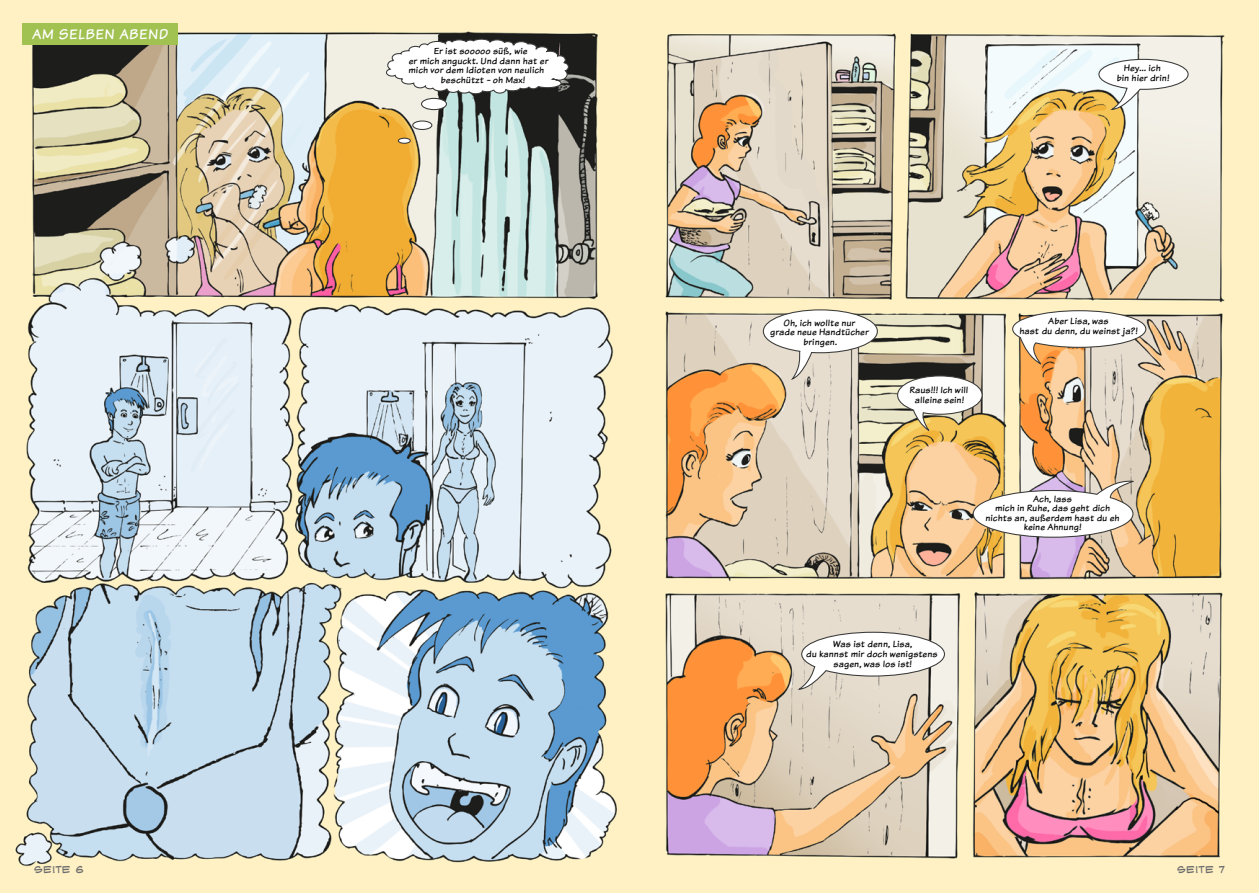
<style>
.page{position:relative;width:1259px;height:893px;background:#fff}
.page>*{position:absolute;margin:0;border:0;box-sizing:border-box;transform-origin:0 0}
.t1{font:14.85px "Komika Text";letter-spacing:.06em;color:#fff}
.t2{font:9.6px/9.6px "Komika Text";letter-spacing:.025em;color:#000;text-align:center}
.t3{font:9.6px "Web Letterer BB";letter-spacing:.04em;color:#6e6e6e}
</style>
<div class="page">
<img style="left:0;top:0;width:629px;height:893px">
<div style="left:421px;top:98px;width:25px;height:12px;background:#fff;border-radius:50%"></div>
<div style="left:421px;top:98px;width:26px;height:12px;border:1px solid #3a3a39;border-radius:50%"></div>
<div style="left:413px;top:121px;width:19px;height:8px;background:#fff;border-radius:50%"></div>
<div style="left:412px;top:120px;width:20px;height:10px;border:1px solid #3a3a39;border-radius:50%"></div>
<div style="left:398px;top:138px;width:12px;height:5px;background:#fff;border-radius:50%"></div>
<div style="left:398px;top:138px;width:13px;height:6px;border:1px solid #3a3a39;border-radius:50%"></div>
<svg style="left:385px;top:38px;width:184px;height:57px"></svg>
<div style="left:22px;top:23px;width:156px;height:22px;background:#a1c151"></div>
<img style="left:632px;top:0;width:627px;height:893px">
<svg style="left:1098px;top:58px;width:91px;height:53px"></svg>
<svg style="left:972px;top:480px;width:166px;height:58px"></svg>
<svg style="left:762px;top:309px;width:116px;height:72px"></svg>
<svg style="left:1011px;top:310px;width:136px;height:57px"></svg>
<svg style="left:795px;top:631px;width:150px;height:59px"></svg>
<svg style="left:896px;top:375px;width:87px;height:59px"></svg>
<h1 class="t1" style="left:32px;top:25px;width:137px">AM SELBEN ABEND</h1>
<p class="t3" style="left:34px;top:865px;width:51px">SEITE 6</p>
<p class="t2" style="left:434px;top:46px;width:95px">Er ist sooooo süß, wie</p>
<p class="t2" style="left:409px;top:56px;width:141px">er mich anguckt. Und dann hat er</p>
<p class="t2" style="left:408px;top:65px;width:137px">mich vor dem Idioten von neulich</p>
<p class="t2" style="left:441px;top:75px;width:86px">beschützt - oh Max!</p>
<p class="t2" style="left:1116px;top:63px;width:54px">Hey... ich<br>bin hier drin!</p>
<p class="t2" style="left:770px;top:318px;width:100px">Oh, ich wollte nur<br>grade neue Handtücher bringen.</p>
<p class="t2" style="left:1019px;top:316px;width:120px">Aber Lisa, was<br>hast du denn, du weinst ja?!</p>
<p class="t2" style="left:909px;top:385px;width:60px">Raus!!! Ich will alleine sein!</p>
<p class="t2" style="left:985px;top:494px;width:135px">Ach, lass<br>mich in Ruhe, das geht dich nichts an, außerdem hast du eh keine Ahnung!</p>
<p class="t2" style="left:806px;top:639px;width:133px">Was ist denn, Lisa,<br>du kannst mir doch wenigstens sagen, was los ist!</p>
<p class="t3" style="left:1177px;top:865px;width:49px">SEITE 7</p>
</div>
